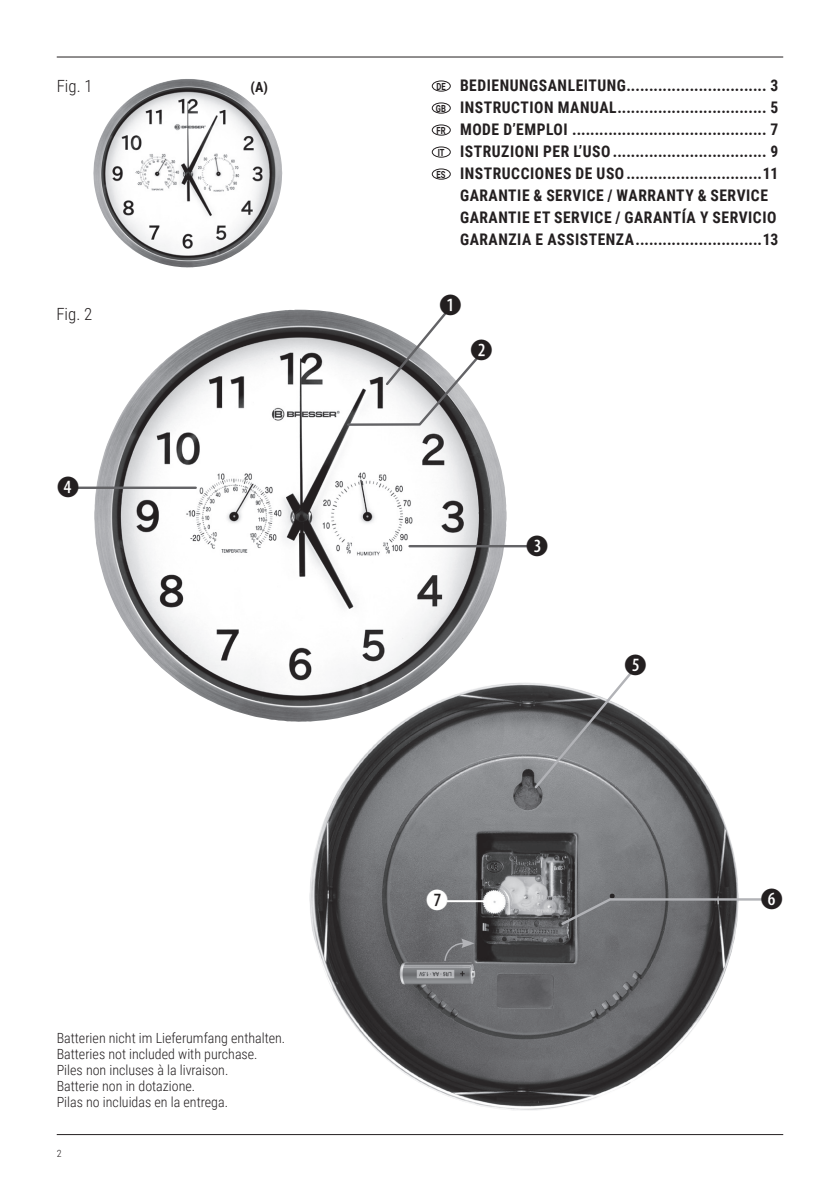
<style>
.page{position:relative;width:840px;height:1191px;background:#fff}
.page>*{position:absolute;margin:0;border:0;box-sizing:border-box;transform-origin:0 0}
.t1{font:28.8px "Combi Numerals Solid";color:#231f20}
.t2{font:28.8px "Combi Numerals Solid";color:#fff}
.t3{font:300 16.8px "Roboto Condensed";color:#231f20}
.t4{font:700 16px/22px "Roboto Condensed";letter-spacing:.035em;color:#231f20}
.t5{font:300 14px/16px "Roboto Condensed";color:#231f20}
.t6{font:700 14px "Roboto Condensed";color:#231f20}
.t7{font:300 10px "Roboto Condensed";color:#231f20}
.s1{font-family:"Roboto";font-size:9.8px}
</style>
<div class="page">
<hr style="left:57px;top:57px;width:725px;height:1px;background:#231f20">
<hr style="left:57px;top:1134px;width:725px;height:1px;background:#231f20">
<div style="left:432px;top:81px;width:18px;height:10px;border:1px solid #231f20;border-radius:50%"></div>
<div style="left:432px;top:103px;width:18px;height:10px;border:1px solid #231f20;border-radius:50%"></div>
<div style="left:432px;top:125px;width:18px;height:10px;border:1px solid #231f20;border-radius:50%"></div>
<div style="left:432px;top:147px;width:18px;height:10px;border:1px solid #231f20;border-radius:50%"></div>
<div style="left:432px;top:169px;width:18px;height:10px;border:1px solid #231f20;border-radius:50%"></div>
<img style="left:94px;top:310px;width:412px;height:412px">
<hr style="left:409px;top:545px;width:123px;height:2px;background:#636366">
<hr style="left:77px;top:486px;width:119px;height:3px;background:#636366">
<svg style="left:345px;top:310px;width:135px;height:117px"></svg>
<img style="left:93px;top:79px;width:189px;height:188px">
<img style="left:309px;top:682px;width:429px;height:428px">
<svg style="left:559px;top:897px;width:210px;height:30px;background:#808183"></svg>
<img style="left:399px;top:962px;width:76px;height:22px">
<svg style="left:443px;top:938px;width:31px;height:24px"></svg>
<div style="left:428px;top:890px;width:19px;height:19px;background:#231f20;border-radius:50%"></div>
<hr style="left:446px;top:900px;width:40px;height:2px;background:#fff">
<svg style="left:532px;top:671px;width:102px;height:119px"></svg>
<p class="t3" style="left:57px;top:74px;width:37px">Fig. 1</p>
<p class="t6" style="left:250px;top:78px;width:19px">(A)</p>
<p class="t3" style="left:56px;top:302px;width:37px">Fig. 2</p>
<h1 class="t1" style="left:57px;top:471px;width:24px">e</h1>
<p class="t5" style="left:57px;top:1029px;width:230px">Batterien nicht im Lieferumfang enthalten.<br>Batteries not included with purchase.<br>Piles non incluses à la livraison.<br>Batterie non in dotazione.<br>Pilas no incluidas en la entrega.</p>
<p class="t7" style="left:57px;top:1146px;width:6px">2</p>
<p class="t4" style="left:436px;top:74px;width:344px"><span class="s1">DE</span> BEDIENUNGSANLEITUNG............................... 3<br><span class="s1">GB</span> INST</p>
<p class="t4" style="left:492px;top:96px;width:88px">RUCTION MANUAL</p>
<p class="t4" style="left:617px;top:96px;width:162px">................................. 5</p>
<p class="t4" style="left:436px;top:118px;width:90px"><span class="s1">FR</span> MODE D’EMPL</p>
<p class="t4" style="left:553px;top:118px;width:226px">OI ........................................... 7</p>
<p class="t4" style="left:437px;top:140px;width:342px"><span class="s1">IT</span> ISTRUZIONI PER L’USO .................................. 9</p>
<p class="t4" style="left:436px;top:162px;width:343px"><span class="s1">ES</span> INSTRUCCIONES DE USO ..............................11</p>
<p class="t4" style="left:432px;top:184px;width:17px">GA</p>
<p class="t4" style="left:479px;top:184px;width:19px">RANTIE</p>
<p class="t4" style="left:460px;top:184px;width:320px;text-indent:73px">&amp; SERVICE / WARRANTY &amp; SERVICE<br>GARANTIE ET SERVICE / GARANTÍA Y SERVICIO<br>GARANZIA E ASSISTENZA............................13</p>
<h1 class="t1" style="left:439px;top:288px;width:24px">B</h1>
<h1 class="t1" style="left:470px;top:333px;width:24px">C</h1>
<h1 class="t1" style="left:525px;top:529px;width:24px">d</h1>
<h1 class="t1" style="left:623px;top:648px;width:24px">f</h1>
<h1 class="t2" style="left:425px;top:883px;width:24px">h</h1>
<h1 class="t1" style="left:760px;top:882px;width:24px">g</h1>
</div>
